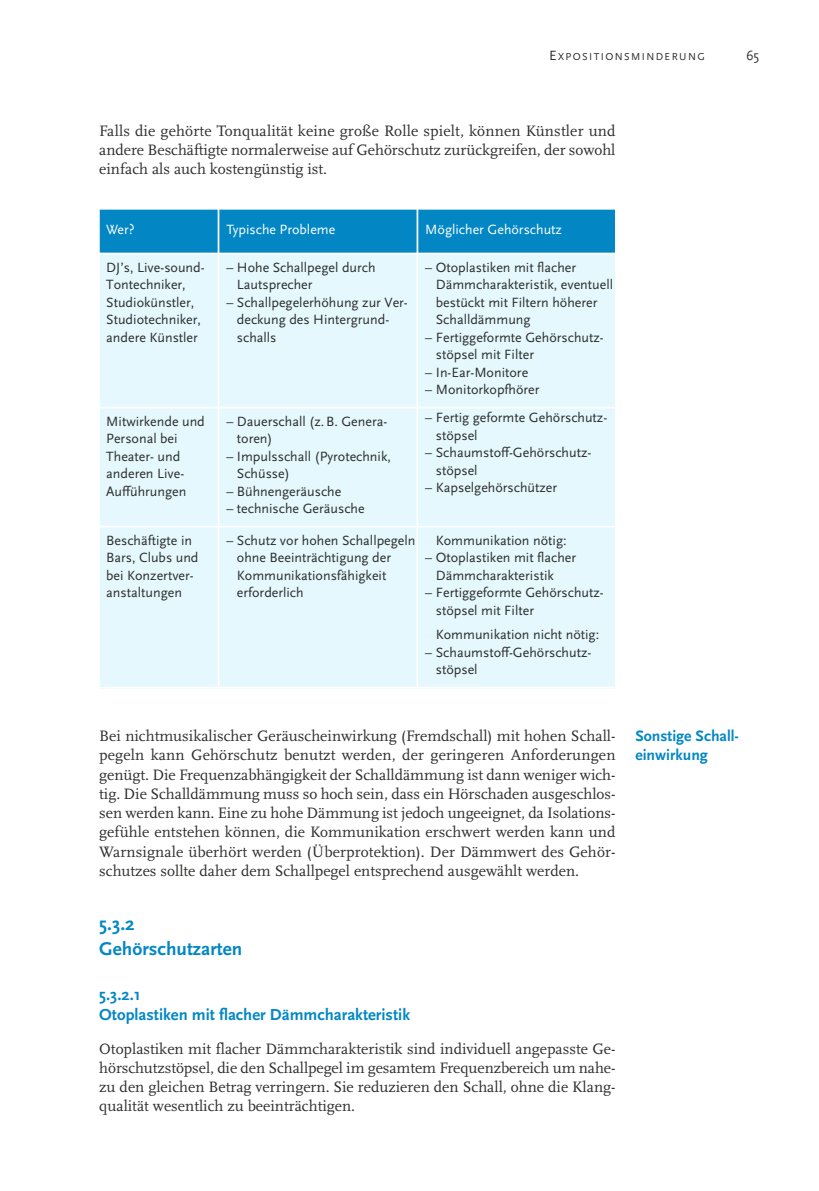
<style>
.page{position:relative;width:819px;height:1191px;background:#fff}
.page>*{position:absolute;margin:0;border:0;box-sizing:border-box;transform-origin:0 0}
.t1{font:700 19.25px/24.5px "Scala Sans Pro";color:#0287c4}
.t2{font:700 16.62px/19.9px "Scala Sans Pro";color:#0287c4}
.t3{font:15.75px/19.2px "Scala Pro";color:#2d2d2c;text-align:justify}
.t4{font:700 15.75px/18.9px "Scala Sans Pro";color:#0287c4}
.t5{font:14px/17.5px "Scala Sans Pro";color:#2d2d2c}
.t6{font:14px "Scala Sans Pro";color:#fff}
.t7{font:10.5px "Scala Sans Pro";letter-spacing:.135em;color:#2d2d2c}
.s1{font-size:14px}
.s2{color:#edf4fa}
</style>
<div class="page">
<div style="left:99px;top:209px;width:119px;height:44px;background:#0287c4"></div>
<div style="left:218px;top:209px;width:199px;height:44px;background:#0287c4"></div>
<div style="left:417px;top:209px;width:198px;height:44px;background:#0287c4"></div>
<div style="left:99px;top:253px;width:119px;height:154px;background:#e4f8fd"></div>
<div style="left:218px;top:253px;width:199px;height:154px;background:#e4f8fd"></div>
<div style="left:417px;top:253px;width:198px;height:154px;background:#e4f8fd"></div>
<div style="left:99px;top:407px;width:119px;height:119px;background:#e4f8fd"></div>
<div style="left:218px;top:407px;width:199px;height:119px;background:#e4f8fd"></div>
<div style="left:417px;top:407px;width:198px;height:119px;background:#e4f8fd"></div>
<div style="left:99px;top:526px;width:119px;height:162px;background:#e4f8fd"></div>
<div style="left:218px;top:526px;width:199px;height:162px;background:#e4f8fd"></div>
<div style="left:417px;top:526px;width:198px;height:162px;background:#e4f8fd"></div>
<hr style="left:99px;top:209px;width:1px;height:479px;background:#fff">
<hr style="left:218px;top:209px;width:1px;height:479px;background:#fff">
<hr style="left:416px;top:209px;width:2px;height:479px;background:#fff">
<hr style="left:99px;top:209px;width:516px;height:1px;background:#fff">
<hr style="left:99px;top:253px;width:516px;height:1px;background:#fff">
<hr style="left:99px;top:407px;width:516px;height:1px;background:#fff">
<hr style="left:99px;top:526px;width:516px;height:1px;background:#fff">
<hr style="left:99px;top:687px;width:516px;height:1px;background:#fff">
<p class="t7" style="left:549px;top:52px;width:157px"><span class="s1">E</span>XPOSITIONSMINDERUNG</p>
<p class="t5" style="left:746px;top:48px;width:15px">65</p>
<p class="t3" style="left:99px;top:122px;width:517px">Falls die gehörte Tonqualität keine große Rolle spielt, können Künstler und andere Beschäftigte normalerweise auf Gehörschutz zurückgreifen, der sowohl einfach als auch kostengünstig ist.</p>
<p class="t6" style="left:106px;top:224px;width:30px">Wer?</p>
<p class="t6" style="left:226px;top:224px;width:110px">Typische Probleme</p>
<p class="t6" style="left:425px;top:224px;width:138px">Möglicher Gehörschutz</p>
<p class="t5" style="left:106px;top:259px;width:100px">DJ’s, Live-sound-<br>Tontechniker,<br>Studiokünstler,<br>Studiotechniker, andere Künstler</p>
<p class="t5" style="left:237px;top:259px;width:140px;text-indent:-10px">– Hohe Schallpegel durch<br>Lautsprecher</p>
<p class="t5" style="left:436px;top:259px;width:179px;text-indent:-10px">– Otoplastiken mit flacher<br>Dämmcharakteristik, eventuell bestückt mit Filtern höherer<br>Schalldämmung</p>
<p class="t5" style="left:436px;top:329px;width:169px;text-indent:-10px">– Fertiggeformte Gehörschutz - stöpsel mit Filter</p>
<p class="t5" style="left:425px;top:364px;width:104px">– In-Ear-Monitore</p>
<p class="t5" style="left:425px;top:382px;width:116px">– Monitorkopfhörer</p>
<p class="t5" style="left:237px;top:294px;width:172px;text-indent:-10px">– Schallpegelerhöhung zur Ver - deckung des Hintergrund - schalls</p>
<p class="t5" style="left:106px;top:413px;width:100px">Mitwirkende und<br>Personal bei<br>Theater- und anderen Live-<br>Aufführungen</p>
<p class="t5" style="left:237px;top:413px;width:152px;text-indent:-10px">– Dauerschall (z. B. Genera - toren)</p>
<p class="t5" style="left:237px;top:448px;width:155px;text-indent:-10px">– Impulsschall (Pyrotechnik,<br>Schüsse)</p>
<p class="t5" style="left:226px;top:483px;width:116px">– Bühnengeräusche</p>
<p class="t5" style="left:226px;top:501px;width:140px">– technische Geräusche</p>
<p class="t5" style="left:436px;top:410px;width:173px;text-indent:-10px">– Fertig geformte Gehör schutz - stöpsel</p>
<p class="t5" style="left:436px;top:445px;width:157px;text-indent:-10px">– Schaumstoff-Ge hörschutz - stöpsel</p>
<p class="t5" style="left:425px;top:480px;width:133px">– Kapselgehörschützer</p>
<p class="t5" style="left:106px;top:532px;width:94px">Beschäftigte in<br>Bars, Clubs und bei Konzertver - anstaltungen</p>
<p class="t5" style="left:237px;top:532px;width:180px;text-indent:-10px">– Schutz vor hohen Schallpegeln ohne Beeinträchtigung der<br>Kommunikationsfähigkeit erforderlich</p>
<p class="t5" style="left:425px;top:532px;width:143px"><span class="s2">–</span> Kommunikation nötig:</p>
<p class="t5" style="left:436px;top:550px;width:142px;text-indent:-10px">– Otoplastiken mit flacher<br>Dämmcharakteristik</p>
<p class="t5" style="left:436px;top:585px;width:169px;text-indent:-10px">– Fertiggeformte Gehörschutz - stöpsel mit Filter</p>
<p class="t5" style="left:425px;top:627px;width:175px"><span class="s2">–</span> Kommunikation nicht nötig:</p>
<p class="t5" style="left:436px;top:644px;width:157px;text-indent:-10px">– Schaumstoff-Gehörschutz - stöpsel</p>
<p class="t3" style="left:99px;top:728px;width:517px">Bei nichtmusikalischer Geräuscheinwirkung (Fremdschall) mit hohen Schall - pegeln kann Gehörschutz benutzt werden, der geringeren Anforderungen genügt. Die Frequenzabhängigkeit der Schalldämmung ist dann weniger wich - tig. Die Schalldämmung muss so hoch sein, dass ein Hörschaden ausgeschlos - sen werden kann. Eine zu hohe Dämmung ist jedoch ungeeignet, da Isolations - gefühle entstehen können, die Kommunikation erschwert werden kann und Warnsignale überhört werden (Überprotektion). Der Dämmwert des Gehör - schutzes sollte daher dem Schallpegel entsprechend ausgewählt werden.</p>
<p class="t1" style="left:99px;top:913px;width:145px">5.3.2<br>Gehörschutzarten</p>
<p class="t2" style="left:99px;top:986px;width:312px">5.3.2.1<br>Otoplastiken mit flacher Dämmcharakteristik</p>
<p class="t3" style="left:99px;top:1040px;width:517px">Otoplastiken mit flacher Dämmcharakteristik sind individuell angepasste Ge - hör schutzstöpsel, die den Schallpegel im gesamtem Frequenzbereich um nahe - zu den gleichen Betrag verringern. Sie reduzieren den Schall, ohne die Klang - qualität wesentlich zu beeinträchtigen.</p>
<p class="t4" style="left:635px;top:727px;width:105px">Sonstige Schall - einwirkung</p>
</div>
